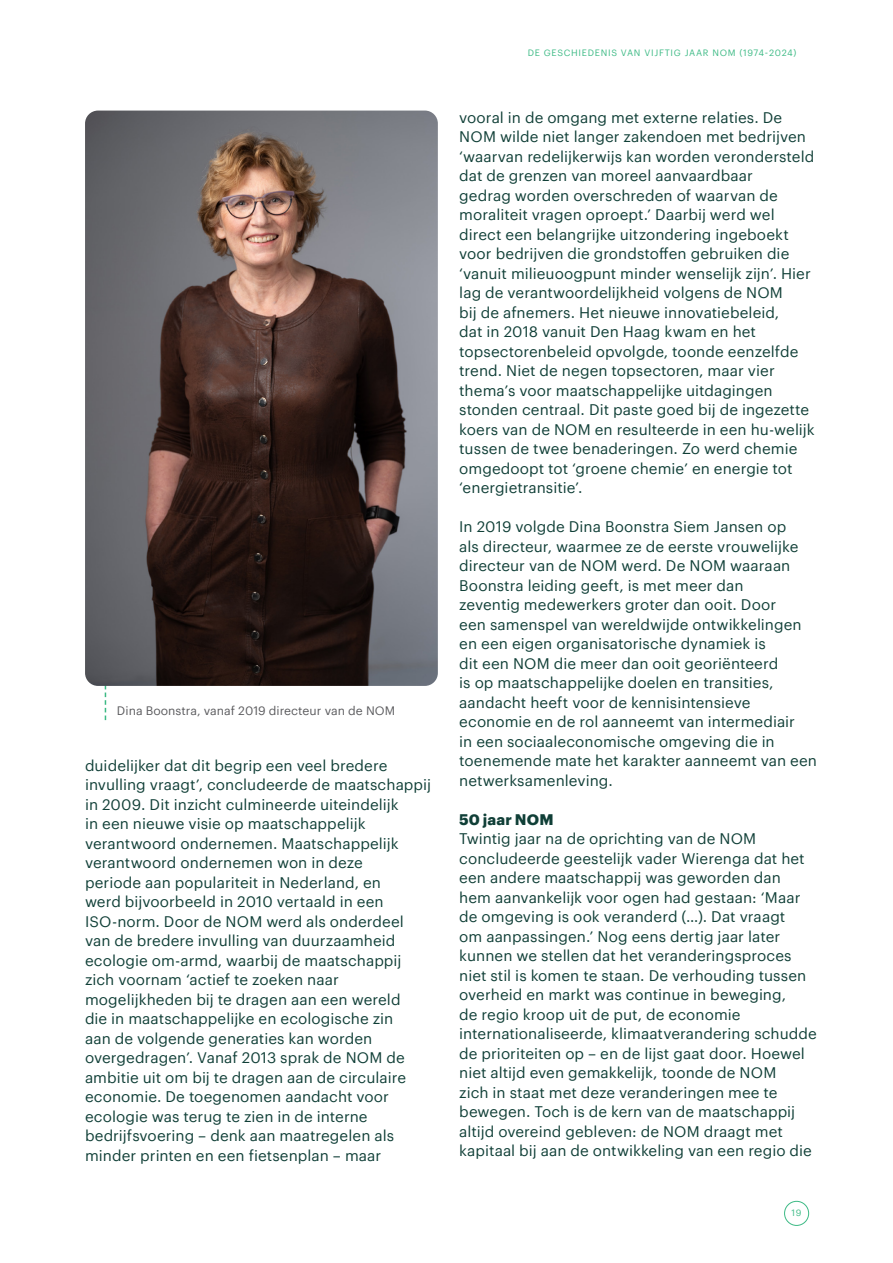
<style>
.page{position:relative;width:893px;height:1263px;background:#fff}
.page>*{position:absolute;margin:0;border:0;box-sizing:border-box;transform-origin:0 0}
.t1{font:15px/19.5px "Graphik Web";letter-spacing:.005em;color:#103f37}
.t2{font:700 15px "Graphik Web";letter-spacing:.01em;color:#103f37}
.t3{font:12px "Graphik Web";color:#5a5a5d}
.t4{font:9px "Graphik Web";letter-spacing:.08em;color:#3dba85}
</style>
<div class="page">
<div style="left:784px;top:1201px;width:25px;height:25px;border:1px solid #3dba85;border-radius:50%"></div>
<svg style="left:105px;top:686px;width:1px;height:34px"></svg>
<img style="left:85px;top:111px;width:353px;height:575px">
<p class="t3" style="left:117px;top:702px;width:280px">Dina Boonstra, vanaf 2019 directeur van de NOM</p>
<p class="t1" style="left:85px;top:754px;width:348px">duidelijker dat dit begrip een veel bredere invulling vraagt’, concludeerde de maatschappij in 2009. Dit inzicht culmineerde uiteindelijk<br>in een nieuwe visie op maatschappelijk verantwoord ondernemen. Maatschappelijk verantwoord ondernemen won in deze<br>periode aan populariteit in Nederland, en<br>werd bijvoorbeeld in 2010 vertaald in een ISO-norm. Door de NOM werd als onderdeel van de bredere invulling van duurzaamheid ecologie om-armd, waarbij de maatschappij zich voornam ‘actief te zoeken naar mogelijkheden bij te dragen aan een wereld<br>die in maatschappelijke en ecologische zin<br>aan de volgende generaties kan worden overgedragen’. Vanaf 2013 sprak de NOM de ambitie uit om bij te dragen aan de circulaire economie. De toegenomen aandacht voor ecologie was terug te zien in de interne bedrijfsvoering – denk aan maatregelen als minder printen en een fietsenplan – maar</p>
<p class="t4" style="left:528px;top:46px;width:270px">DE GESCHIEDENIS VAN VIJFTIG JAAR NOM (1974-2024)</p>
<p class="t1" style="left:459px;top:106px;width:357px">vooral in de omgang met externe relaties. De NOM wilde niet langer zakendoen met bedrijven ‘waarvan redelijkerwijs kan worden verondersteld dat de grenzen van moreel aanvaardbaar<br>gedrag worden overschreden of waarvan de moraliteit vragen oproept.’ Daarbij werd wel direct een belangrijke uitzondering ingeboekt voor bedrijven die grondstoffen gebruiken die ‘vanuit milieuoogpunt minder wenselijk zijn’. Hier lag de verantwoordelijkheid volgens de NOM<br>bij de afnemers. Het nieuwe innovatiebeleid,<br>dat in 2018 vanuit Den Haag kwam en het topsectorenbeleid opvolgde, toonde eenzelfde trend. Niet de negen topsectoren, maar vier thema’s voor maatschappelijke uitdagingen stonden centraal. Dit paste goed bij de ingezette koers van de NOM en resulteerde in een hu-welijk tussen de twee benaderingen. Zo werd chemie omgedoopt tot ‘groene chemie’ en energie tot ‘energietransitie’.</p>
<p class="t1" style="left:459px;top:516px;width:359px">In 2019 volgde Dina Boonstra Siem Jansen op<br>als directeur, waarmee ze de eerste vrouwelijke directeur van de NOM werd. De NOM waaraan Boonstra leiding geeft, is met meer dan<br>zeventig medewerkers groter dan ooit. Door<br>een samenspel van wereldwijde ontwikkelingen en een eigen organisatorische dynamiek is<br>dit een NOM die meer dan ooit georiënteerd<br>is op maatschappelijke doelen en transities, aandacht heeft voor de kennisintensieve economie en de rol aanneemt van intermediair<br>in een sociaaleconomische omgeving die in toenemende mate het karakter aanneemt van een netwerksamenleving.</p>
<p class="t2" style="left:459px;top:808px;width:96px">50 jaar NOM</p>
<p class="t1" style="left:459px;top:828px;width:359px">Twintig jaar na de oprichting van de NOM concludeerde geestelijk vader Wierenga dat het een andere maatschappij was geworden dan<br>hem aanvankelijk voor ogen had gestaan: ‘Maar de omgeving is ook veranderd (…). Dat vraagt<br>om aanpassingen.’ Nog eens dertig jaar later kunnen we stellen dat het veranderingsproces niet stil is komen te staan. De verhouding tussen overheid en markt was continue in beweging,<br>de regio kroop uit de put, de economie internationaliseerde, klimaatverandering schudde de prioriteiten op – en de lijst gaat door. Hoewel niet altijd even gemakkelijk, toonde de NOM<br>zich in staat met deze veranderingen mee te bewegen. Toch is de kern van de maatschappij altijd overeind gebleven: de NOM draagt met kapitaal bij aan de ontwikkeling van een regio die</p>
<p class="t4" style="left:792px;top:1206px;width:11px">19</p>
</div>
